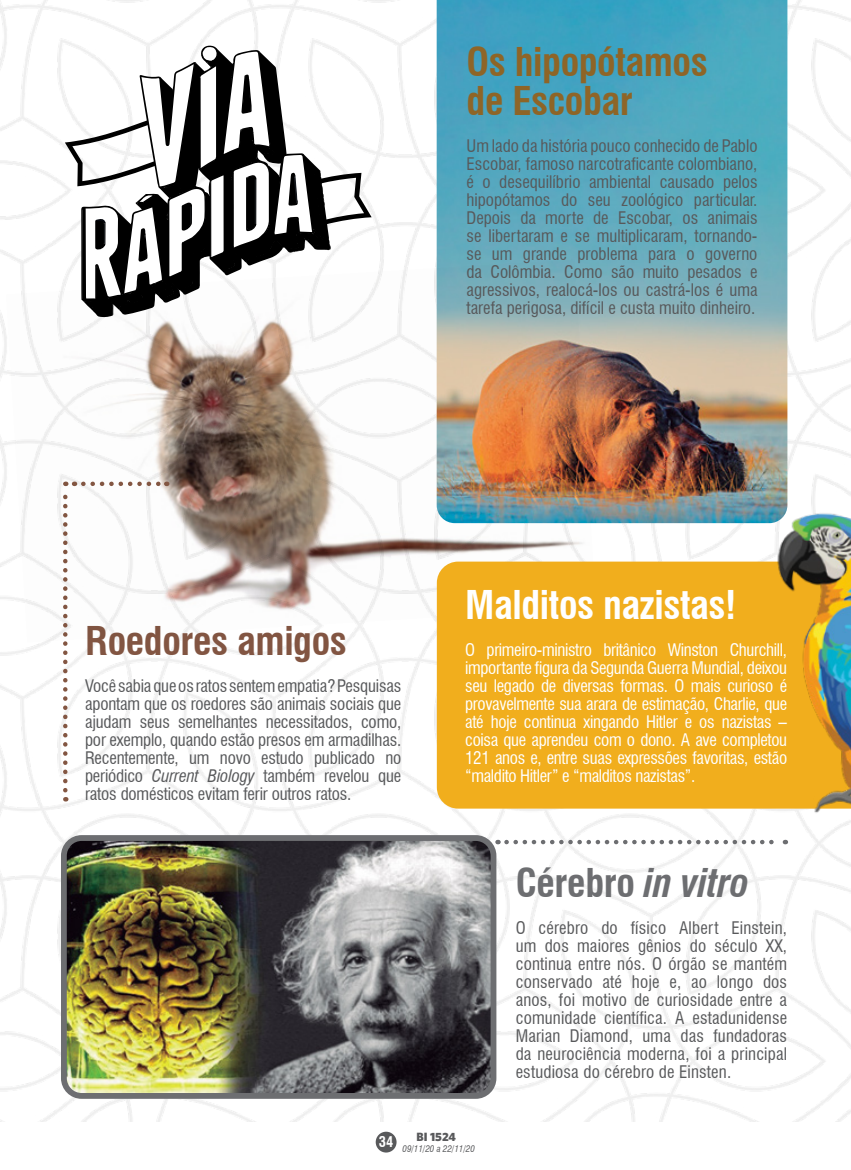
<style>
.page{position:relative;width:851px;height:1170px;background:#fff}
.page>*{position:absolute;margin:0;border:0;box-sizing:border-box;transform-origin:0 0}
.t1{font:700 condensed 38.7px/38.7px "Swiss 721 BT";letter-spacing:-.01em;color:#8e6527}
.t2{font:700 condensed 38.7px "Swiss 721 BT";letter-spacing:-.01em;color:#fff}
.t3{font:700 condensed 38.7px "Swiss 721 BT";letter-spacing:-.01em;color:#825542}
.t4{font:700 condensed 38.7px "Swiss 721 BT";letter-spacing:-.01em;color:#6d6e71}
.t5{font:condensed 16.95px/18px "Swiss 721 BT";color:#58595b;text-align:justify}
.t6{font:condensed 16.95px/18px "Swiss 721 BT";letter-spacing:-.02em;color:#fff;text-align:justify}
.t7{font:700 condensed 14.4px "Swiss 721 BT";color:#fff}
.t8{font:900 12px "Whitney HTF";color:#58595b}
.t9{font:italic condensed 9px "Swiss 721 BT";color:#58595b}
.s1{font-style:italic}
</style>
<div class="page">
<div style="left:375px;top:1131px;width:21px;height:21px;background:#58595b;border-radius:50%"></div>
<img style="left:0;top:0;width:850px;height:1121px">
<svg style="left:63px;top:642px;width:5px;height:148px"></svg>
<img style="left:436px;top:0;width:351px;height:523px">
<img style="left:6px;top:260px;width:589px;height:382px">
<svg style="left:65px;top:46px;width:306px;height:271px"></svg>
<svg style="left:83px;top:481px;width:84px;height:5px"></svg>
<img style="left:64px;top:838px;width:429px;height:257px">
<div style="left:61px;top:835px;width:435px;height:263px;border:6px solid #6d6e71;border-radius:18px"></div>
<svg style="left:506px;top:839px;width:219px;height:5px"></svg>
<div style="left:437px;top:561px;width:288px;height:247px;background:#f1ae1d"></div>
<img style="left:725px;top:455px;width:125px;height:667px">
<h1 class="t1" style="left:466px;top:43px;width:243px">Os hipopótamos de Escobar</h1>
<p class="t5" style="left:466px;top:137px;width:292px">Um lado da história pouco conhecido de Pablo Escobar, famoso narcotraficante colombiano, é o desequilíbrio ambiental causado pelos hipopótamos do seu zoológico particular.<br>Depois da morte de Escobar, os animais se libertaram e se multiplicaram, tornando&shy;se um grande problema para o governo da Colômbia. Como são muito pesados e agressivos, realocá-los ou castrá-los é uma tarefa perigosa, difícil e custa muito dinheiro.</p>
<h1 class="t3" style="left:85px;top:617px;width:263px">Roedores amigos</h1>
<p class="t5" style="left:85px;top:676px;width:318px">Você sabia que os ratos sentem empatia? Pesquisas apontam que os roedores são animais sociais que ajudam seus semelhantes necessitados, como, por exemplo, quando estão presos em armadilhas.<br>Recentemente, um novo estudo publicado no periódico <span class="s1">Current Biology</span> também revelou que ratos domésticos evitam ferir outros ratos.</p>
<h1 class="t2" style="left:465px;top:581px;width:273px">Malditos nazistas!</h1>
<p class="t6" style="left:465px;top:641px;width:323px">O primeiro-ministro britânico Winston Churchill, importante figura da Segunda Guerra Mundial, deixou seu legado de diversas formas. O mais curioso é provavelmente sua arara de estimação, Charlie, que até hoje continua xingando Hitler e os nazistas – coisa que aprendeu com o dono. A ave completou 121 anos e, entre suas expressões favoritas, estão “maldito Hitler” e “malditos nazistas”.</p>
<h1 class="t4" style="left:515px;top:859px;width:235px">Cérebro <span class="s1">in vitro</span></h1>
<p class="t5" style="left:515px;top:918px;width:273px">O cérebro do físico Albert Einstein, um dos maiores gênios do século XX, continua entre nós. O órgão se mantém conservado até hoje e, ao longo dos anos, foi motivo de curiosidade entre a comunidade científica. A estadunidense Marian Diamond, uma das fundadoras da neurociência moderna, foi a principal estudiosa do cérebro de Einsten.</p>
<p class="t7" style="left:379px;top:1133px;width:16px">34</p>
<p class="t8" style="left:416px;top:1128px;width:41px">BI 1524</p>
<p class="t9" style="left:402px;top:1143px;width:74px">09/11/20 a 22/11/20</p>
</div>
